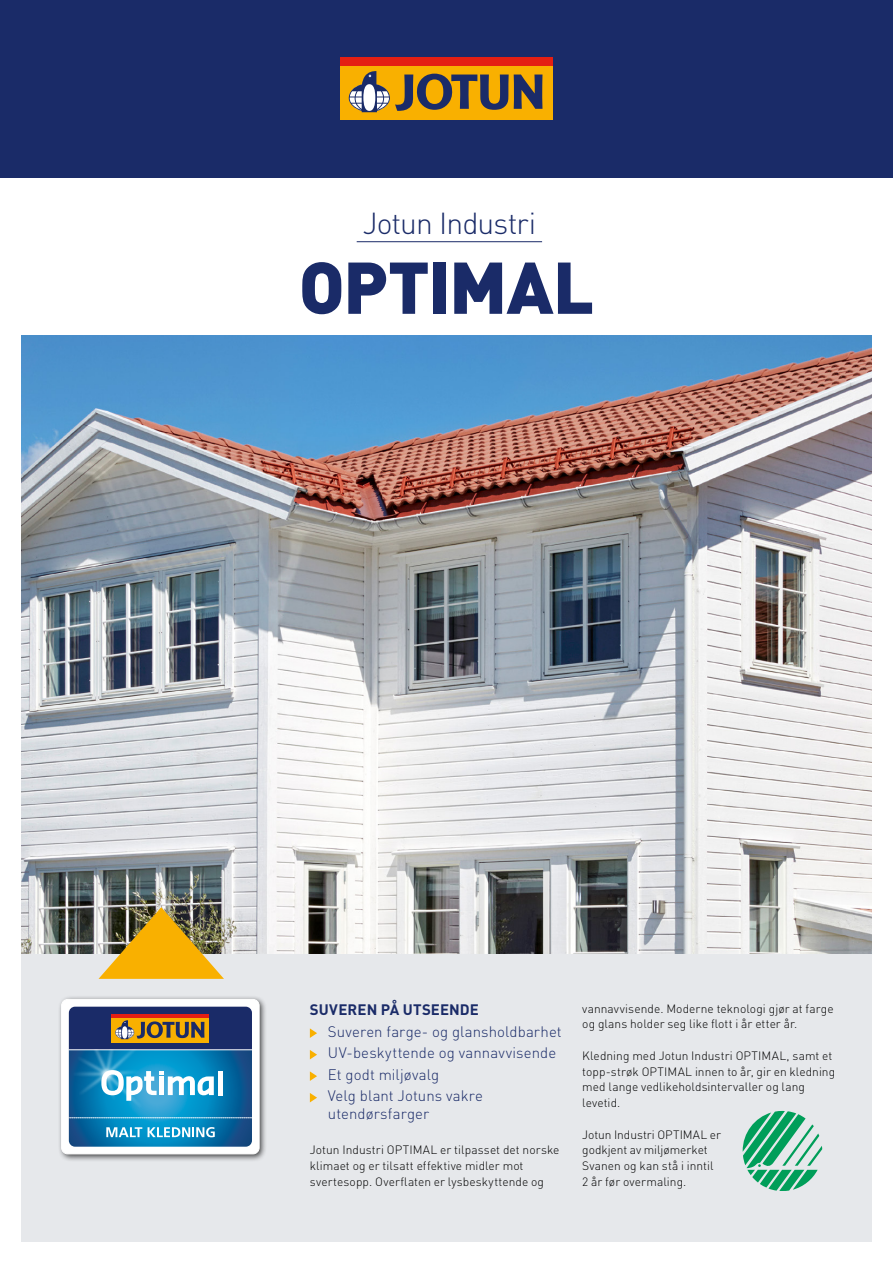
<style>
.page{position:relative;width:893px;height:1263px;background:#fff}
.page>*{position:absolute;margin:0;border:0;box-sizing:border-box;transform-origin:0 0}
.t1{font:900 72px "DIN";letter-spacing:-.015em;color:#1a2b68}
.t2{font:300 30px "DIN";letter-spacing:-.03em;color:#1a2b68}
.t3{font:300 15px/17.2px "DIN";letter-spacing:.005em;color:#1a2b68}
.t4{font:700 15px "DIN";letter-spacing:.005em;color:#1a2b68}
.t5{font:300 12px/15.8px "DIN";letter-spacing:.005em;color:#000}
</style>
<div class="page">
<img style="left:21px;top:335px;width:851px;height:619px">
<div style="left:0;top:0;width:893px;height:177px;background:#1a2b68"></div>
<div style="left:340px;top:66px;width:213px;height:53px;background:#f9b000"></div>
<div style="left:340px;top:57px;width:213px;height:9px;background:#e41f13"></div>
<svg style="left:349px;top:71px;width:193px;height:41px"></svg>
<div style="left:21px;top:954px;width:851px;height:288px;background:#e6e8eb"></div>
<div style="left:58px;top:995px;width:209px;height:167px;background:#000;opacity:.75"></div>
<svg style="left:62px;top:999px;width:197px;height:155px;background:#638da6"></svg>
<div style="left:159px;top:1076px;width:5px;height:19px;background:#fff"></div>
<img style="left:69px;top:1050px;width:86px;height:71px">
<svg style="left:310px;top:1028px;width:7px;height:10px"></svg>
<svg style="left:310px;top:1050px;width:7px;height:9px"></svg>
<svg style="left:310px;top:1071px;width:7px;height:10px"></svg>
<svg style="left:310px;top:1093px;width:7px;height:9px"></svg>
<img style="left:99px;top:907px;width:125px;height:72px">
<hr style="left:357px;top:241px;width:185px;height:1px;background:#1a2b68">
<svg style="left:743px;top:1111px;width:79px;height:80px"></svg>
<p class="t2" style="left:363px;top:205px;width:175px">Jotun Industri</p>
<p class="t1" style="left:299px;top:240px;width:297px">OPTIMAL</p>
<p class="t4" style="left:310px;top:1000px;width:171px">SUVEREN PÅ UTSEENDE</p>
<p class="t3" style="left:328px;top:1023px;width:235px">Suveren farge- og glansholdbarhet</p>
<p class="t3" style="left:328px;top:1044px;width:230px">UV-beskyttende og vannavvisende</p>
<p class="t3" style="left:328px;top:1066px;width:113px">Et godt miljøvalg</p>
<p class="t3" style="left:328px;top:1087px;width:157px">Velg blant Jotuns vakre utendørsfarger</p>
<p class="t5" style="left:310px;top:1142px;width:251px">Jotun Industri OPTIMAL er tilpasset det norske klimaet og er tilsatt effektive midler mot svertesopp. Overflaten er lysbeskyttende og</p>
<p class="t5" style="left:582px;top:1000px;width:253px">vannavvisende. Moderne teknologi gjør at farge og glans holder seg like flott i år etter år.</p>
<p class="t5" style="left:582px;top:1047px;width:254px">Kledning med Jotun Industri OPTIMAL, samt et topp-strøk OPTIMAL innen to år, gir en kledning med lange vedlikeholdsintervaller og lang levetid.</p>
<p class="t5" style="left:582px;top:1126px;width:140px">Jotun Industri OPTIMAL er godkjent av miljømerket<br>Svanen og kan stå i inntil<br>2 år før overmaling.</p>
</div>
